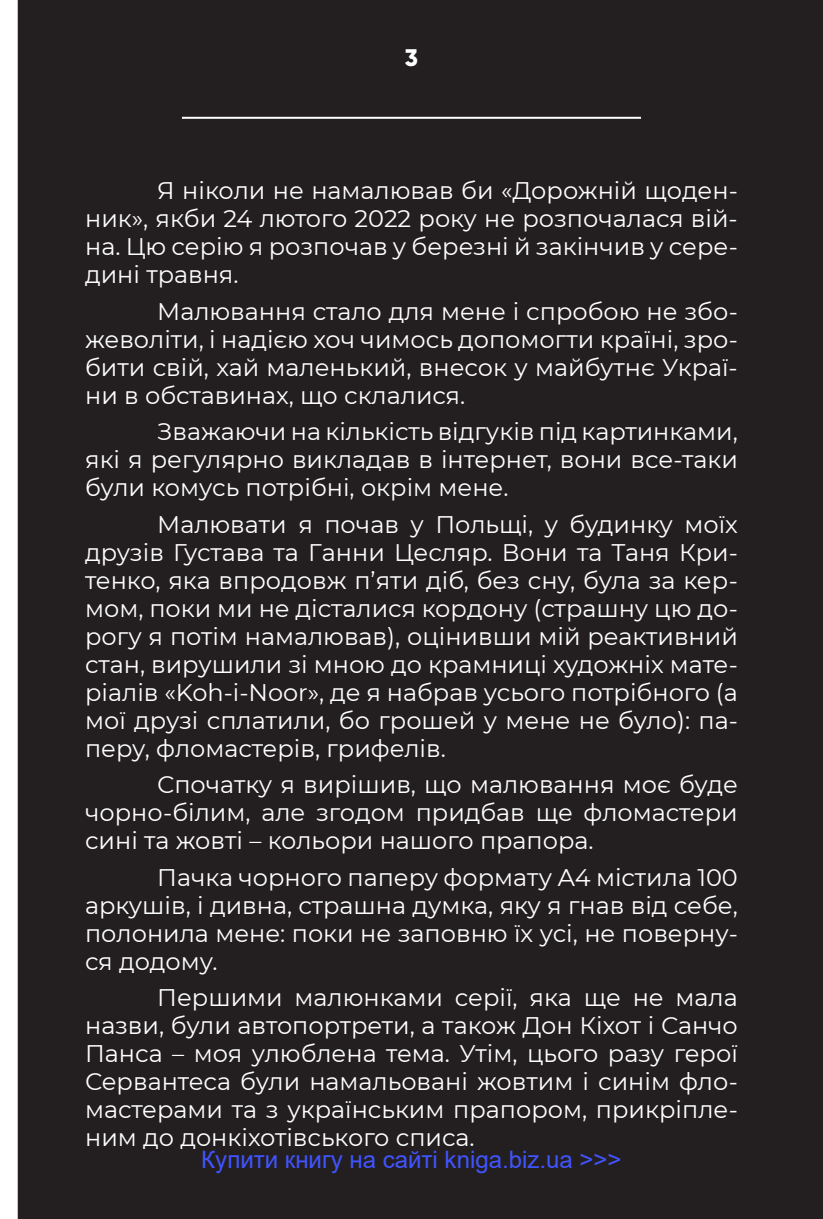
<style>
.page{position:relative;width:823px;height:1219px;background:#fff}
.page>*{position:absolute;margin:0;border:0;box-sizing:border-box;transform-origin:0 0}
.t1{font:24px/28px "Montserrat";color:#fff;text-align:justify}
.t2{font:24px "Arial";color:#4054ff}
.t3{font:800 24px "Gilroy";color:#fff}
</style>
<div class="page">
<div style="left:18px;top:0;width:804px;height:1219px;background:#231f20"></div>
<hr style="left:182px;top:117px;width:458px;height:2px;background:#fff">
<p class="t3" style="left:404px;top:43px;width:15px">3</p>
<p class="t1" style="left:85px;top:176px;width:654px;text-indent:72px">Я ніколи не намалював би «Дорожній щоден&shy;ник», якби 24 лютого 2022 року не розпочалася вій&shy;на. Цю серію я розпочав у березні й закінчив у сере&shy;дині травня.</p>
<p class="t1" style="left:85px;top:296px;width:653px;text-indent:72px">Малювання стало для мене і спробою не збо&shy;жеволіти, і надією хоч чимось допомогти країні, зро&shy;бити свій, хай маленький, внесок у майбутнє Украї&shy;ни в обставинах, що склалися.</p>
<p class="t1" style="left:85px;top:417px;width:654px;text-indent:72px">Зважаючи на кількість відгуків під картинками, які я регулярно викладав в інтернет, вони все-таки були комусь потрібні, окрім мене.</p>
<p class="t1" style="left:85px;top:509px;width:654px;text-indent:72px">Малювати я почав у Польщі, у будинку моїх друзів Густава та Ганни Цесляр. Вони та Таня Кри&shy;тенко, яка впродовж п’яти діб, без сну, була за кер&shy;мом, поки ми не дісталися кордону (страшну цю до&shy;рогу я потім намалював), оцінивши мій реактивний стан, вирушили зі мною до крамниці художніх мате&shy;ріалів «Koh-i-Noor», де я набрав усього потрібного (а мої друзі сплатили, бо грошей у мене не було): па&shy;перу, фломастерів, грифелів.</p>
<p class="t1" style="left:85px;top:770px;width:654px;text-indent:72px">Спочатку я вирішив, що малювання моє буде чорно-білим, але згодом придбав ще фломастери сині та жовті – кольори нашого прапора.</p>
<p class="t1" style="left:85px;top:862px;width:653px;text-indent:72px">Пачка чорного паперу формату А4 містила 100 аркушів, і дивна, страшна думка, яку я гнав від себе, полонила мене: поки не заповню їх усі, не поверну&shy;ся додому.</p>
<p class="t1" style="left:85px;top:983px;width:654px;text-indent:72px">Першими малюнками серії, яка ще не мала назви, були автопортрети, а також Дон Кіхот і Санчо Панса – моя улюблена тема. Утім, цього разу герої Сервантеса були намальовані жовтим і синім фло&shy;мастерами та з українським прапором, прикріпле&shy;ним до донкіхотівського списа.</p>
<p class="t2" style="left:201px;top:1143px;width:421px">Купити книгу на сайті kniga.biz.ua &gt;&gt;&gt;</p>
</div>
